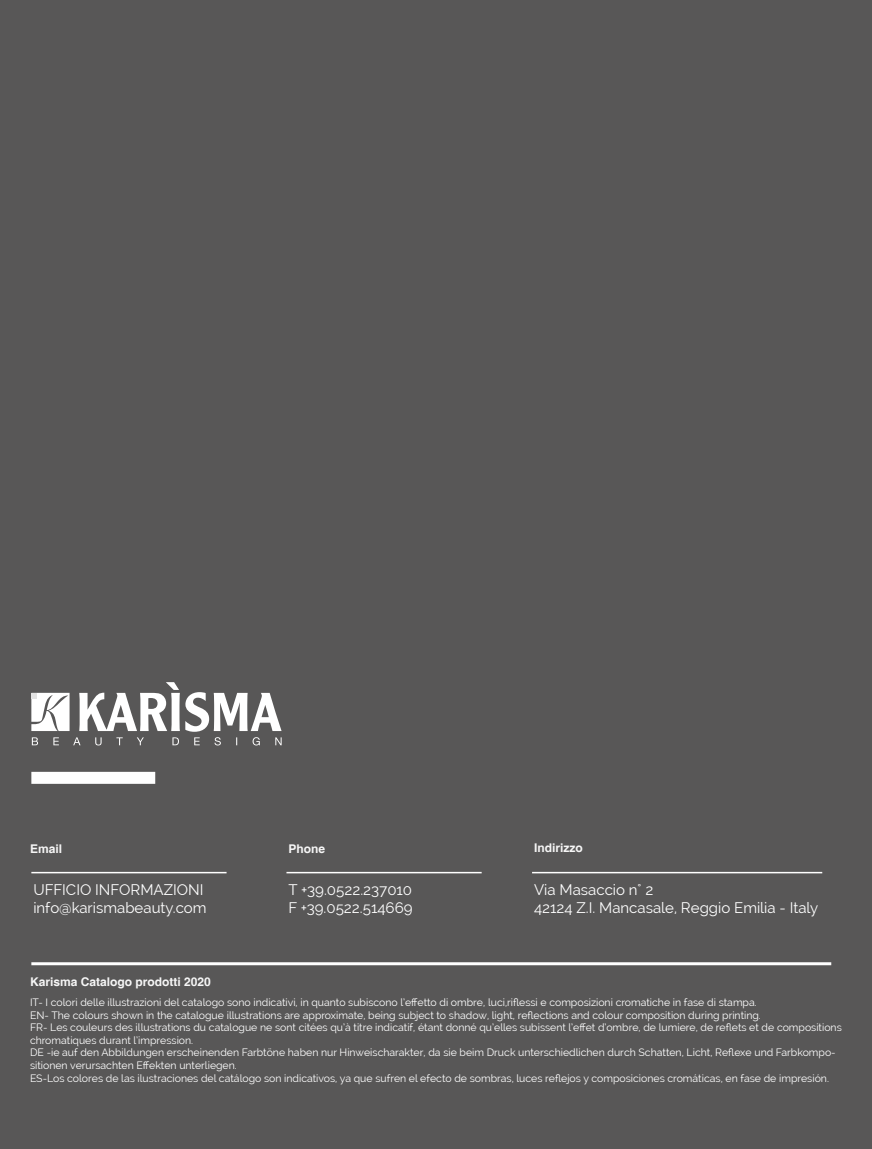
<style>
.page{position:relative;width:872px;height:1149px;background:#fff}
.page>*{position:absolute;margin:0;border:0;box-sizing:border-box;transform-origin:0 0}
.t1{font:15px/18px "Raleway";color:#fff}
.t2{font:700 12px "Helvetica";color:rgb(255 255 255/.95)}
.t3{font:10.5px/12.6px "Raleway";color:#fff}
</style>
<div class="page">
<div style="left:0;top:0;width:872px;height:1148px;background:#585757"></div>
<svg style="left:31px;top:682px;width:251px;height:63px"></svg>
<hr style="left:31px;top:961px;width:800px;height:3px;background:#fff">
<hr style="left:31px;top:871px;width:195px;height:2px;background:#fff">
<hr style="left:286px;top:871px;width:195px;height:2px;background:#fff">
<hr style="left:532px;top:871px;width:290px;height:2px;background:#fff">
<div style="left:31px;top:771px;width:124px;height:12px;background:#fff"></div>
<p class="t2" style="left:30px;top:840px;width:34px">Email</p>
<h1 class="t1" style="left:33px;top:880px;width:175px">UFFICIO INFORMAZIONI info@karismabeauty.com</h1>
<p class="t2" style="left:30px;top:973px;width:182px">Karisma Catalogo prodotti 2020</p>
<p class="t2" style="left:288px;top:840px;width:38px">Phone</p>
<h1 class="t1" style="left:288px;top:880px;width:126px">T +39.0522.237010<br>F +39.0522.514669</h1>
<p class="t2" style="left:534px;top:840px;width:50px">Indirizzo</p>
<h1 class="t1" style="left:534px;top:880px;width:286px">Via Masaccio n° 2<br>42124 Z.I. Mancasale, Reggio Emilia - Italy</h1>
<p class="t3" style="left:30px;top:995px;width:813px">IT- I colori delle illustrazioni del catalogo sono indicativi, in quanto subiscono l’effetto di ombre, luci,riflessi e composizioni cromatiche in fase di stampa.<br>EN- The colours shown in the catalogue illustrations are approximate, being subject to shadow, light, reflections and colour composition during printing.<br>FR- Les couleurs des illustrations du catalogue ne sont citées qu’à titre indicatif, étant donné qu’elles subissent l’effet d’ombre, de lumiere, de reflets et de compositions chromatiques durant l’impression.<br>DE -ie auf den Abbildungen erscheinenden Farbtöne haben nur Hinweischarakter, da sie beim Druck unterschiedlichen durch Schatten, Licht, Reflexe und Farbkompo&shy;sitionen verursachten Effekten unterliegen.<br>ES-Los colores de las ilustraciones del catálogo son indicativos, ya que sufren el efecto de sombras, luces reflejos y composiciones cromáticas, en fase de impresión.</p>
</div>
